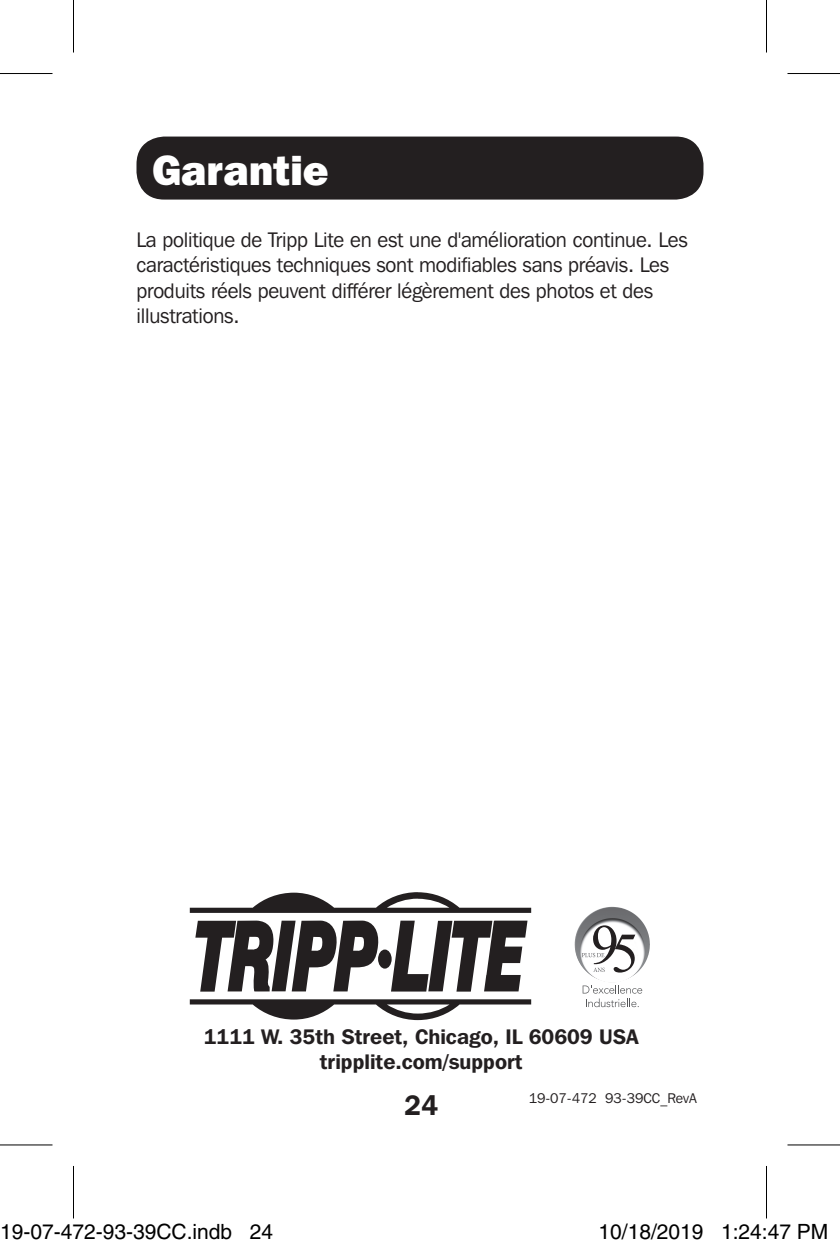
<style>
.page{position:relative;width:840px;height:1250px;background:#fff}
.page>*{position:absolute;margin:0;border:0;box-sizing:border-box;transform-origin:0 0}
.t1{font:800 42px "Franklin Gothic IT Cby BT";color:#fff}
.t2{font:600 28px "Franklin Gothic IT Cby BT";color:#231f20}
.t3{font:21px/25.2px "Franklin Gothic IT Cby BT";letter-spacing:-.01em;color:#231f20}
.t4{font:600 21px/25.2px "Franklin Gothic IT Cby BT";color:#231f20;text-align:center}
.t5{font:21px "Helvetica";color:#000}
.t6{font:14px "Franklin Gothic IT Cby BT";color:#231f20}
</style>
<div class="page">
<img style="left:578px;top:907px;width:32px;height:21px">
<svg style="left:593px;top:925px;width:42px;height:47px"></svg>
<svg style="left:583px;top:985px;width:59px;height:22px"></svg>
<div style="left:378px;top:949px;width:14px;height:19px;background:#231f20;border-radius:50%"></div>
<svg style="left:195px;top:920px;width:184px;height:71px"></svg>
<svg style="left:391px;top:920px;width:137px;height:71px"></svg>
<svg style="left:190px;top:892px;width:341px;height:21px"></svg>
<svg style="left:190px;top:999px;width:341px;height:21px"></svg>
<div style="left:136px;top:136px;width:568px;height:64px;background:#231f20;border-radius:28px"></div>
<svg style="left:0;top:1145px;width:52px;height:1px"></svg>
<svg style="left:788px;top:1145px;width:52px;height:1px"></svg>
<hr style="left:0;top:73px;width:52px;height:1px;background:#000">
<hr style="left:788px;top:73px;width:52px;height:1px;background:#000">
<hr style="left:0;top:1144px;width:52px;height:1px;background:#000">
<hr style="left:788px;top:1144px;width:52px;height:1px;background:#000">
<hr style="left:73px;top:0;width:1px;height:52px;background:#000">
<hr style="left:73px;top:1166px;width:1px;height:52px;background:#000">
<hr style="left:766px;top:0;width:1px;height:52px;background:#000">
<hr style="left:766px;top:1166px;width:1px;height:52px;background:#000">
<div style="left:32px;top:1225px;width:8px;height:13px;border:1px solid #fff;border-radius:50%"></div>
<div style="left:30px;top:1224px;width:12px;height:16px;border:1px solid #fff;border-radius:50%"></div>
<div style="left:612px;top:1225px;width:8px;height:13px;border:1px solid #fff;border-radius:50%"></div>
<div style="left:610px;top:1224px;width:12px;height:16px;border:1px solid #fff;border-radius:50%"></div>
<svg style="left:620px;top:1227px;width:2px;height:10px"></svg>
<div style="left:671px;top:1225px;width:7px;height:13px;border:1px solid #fff;border-radius:50%"></div>
<div style="left:669px;top:1224px;width:11px;height:16px;border:1px solid #fff;border-radius:50%"></div>
<p class="t1" style="left:152px;top:143px;width:178px">Garantie</p>
<p class="t3" style="left:136px;top:227px;width:553px">La politique de Tripp Lite en est une d'amélioration continue. Les caractéristiques techniques sont modifiables sans préavis. Les produits réels peuvent différer légèrement des photos et des illustrations.</p>
<p class="t4" style="left:204px;top:1023px;width:437px">1111 W. 35th Street, Chicago, IL 60609 USA tripplite.com/support</p>
<h2 class="t2" style="left:404px;top:1087px;width:36px">24</h2>
<p class="t6" style="left:529px;top:1089px;width:170px">19-07-472 93-39CC_RevA</p>
<p class="t5" style="left:0;top:1219px;width:275px">19-07-472-93-39CC.indb 24</p>
<p class="t5" style="left:598px;top:1219px;width:231px">10/18/2019 1:24:47 PM</p>
</div>
